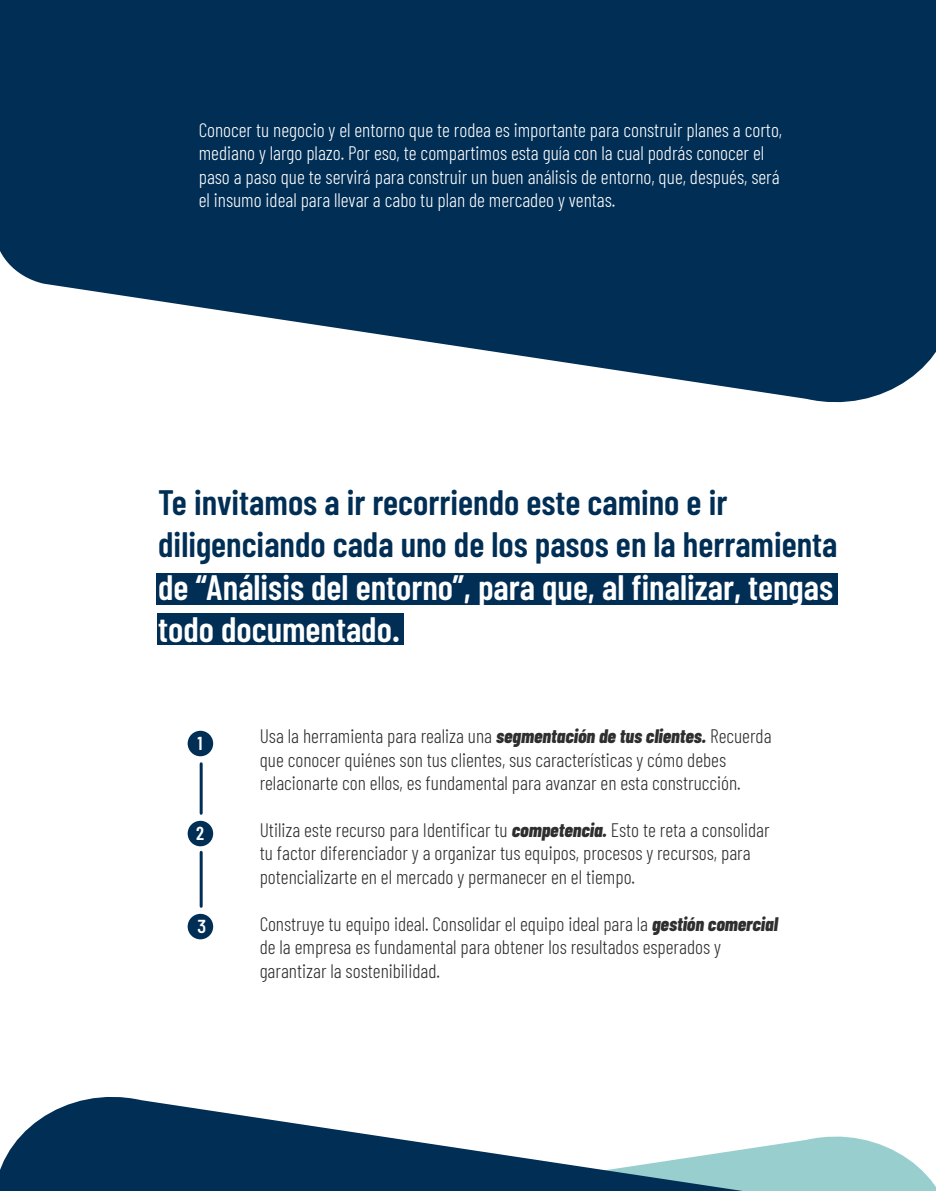
<style>
.page{position:relative;width:936px;height:1191px;background:#fff}
.page>*{position:absolute;margin:0;border:0;box-sizing:border-box;transform-origin:0 0}
.t1{font:600 35.25px/42.3px "Barlow Condensed";color:#002e55}
.t2{font:600 35.25px/42.3px "Barlow Condensed";color:#fff}
.t3{font:300 19.5px/23.4px "Barlow Condensed";color:#2e2e2e}
.t4{font:300 19.5px/23.4px "Barlow Condensed";color:#fff}
.t5{font:600 18.75px "Barlow Condensed";color:#fff}
.s1{font-weight:800;font-style:italic}
</style>
<div class="page">
<div style="left:156px;top:573px;width:681px;height:31px;background:#002e55"></div>
<div style="left:158px;top:614px;width:246px;height:31px;background:#002e55"></div>
<svg style="left:0;top:0;width:935px;height:403px;background:#244c6d"></svg>
<div style="left:188px;top:731px;width:25px;height:25px;background:#002e55;border-radius:50%"></div>
<div style="left:188px;top:821px;width:25px;height:25px;background:#002e55;border-radius:50%"></div>
<div style="left:188px;top:914px;width:25px;height:25px;background:#002e55;border-radius:50%"></div>
<hr style="left:200px;top:764px;width:3px;height:49px;background:#002e55">
<svg style="left:0;top:1097px;width:935px;height:94px"></svg>
<hr style="left:200px;top:852px;width:3px;height:54px;background:#002e55">
<p class="t4" style="left:199px;top:117px;width:584px">Conocer tu negocio y el entorno que te rodea es importante para construir planes a corto, mediano y largo plazo. Por eso, te compartimos esta guía con la cual podrás conocer el paso a paso que te servirá para construir un buen análisis de entorno, que, después, será el insumo ideal para llevar a cabo tu plan de mercadeo y ventas.</p>
<h1 class="t1" style="left:158px;top:480px;width:680px">Te invitamos a ir recorriendo este camino e ir diligenciando cada uno de los pasos en la herramienta</h1>
<h1 class="t2" style="left:158px;top:565px;width:676px">de “Análisis del entorno”, para que, al finalizar, tengas todo documentado.</h1>
<p class="t5" style="left:197px;top:731px;width:6px">1</p>
<p class="t5" style="left:196px;top:821px;width:9px">2</p>
<p class="t5" style="left:197px;top:914px;width:10px">3</p>
<p class="t3" style="left:260px;top:723px;width:513px">Usa la herramienta para realiza una <span class="s1">segmentación de tus clientes.</span> Recuerda que conocer quiénes son tus clientes, sus características y cómo debes relacionarte con ellos, es fundamental para avanzar en esta construcción.</p>
<p class="t3" style="left:260px;top:817px;width:511px">Utiliza este recurso para Identificar tu <span class="s1">competencia.</span> Esto te reta a consolidar tu factor diferenciador y a organizar tus equipos, procesos y recursos, para potencializarte en el mercado y permanecer en el tiempo.</p>
<p class="t3" style="left:260px;top:910px;width:519px">Construye tu equipo ideal. Consolidar el equipo ideal para la <span class="s1">gestión comercial </span>de la empresa es fundamental para obtener los resultados esperados y garantizar la sostenibilidad.</p>
</div>
